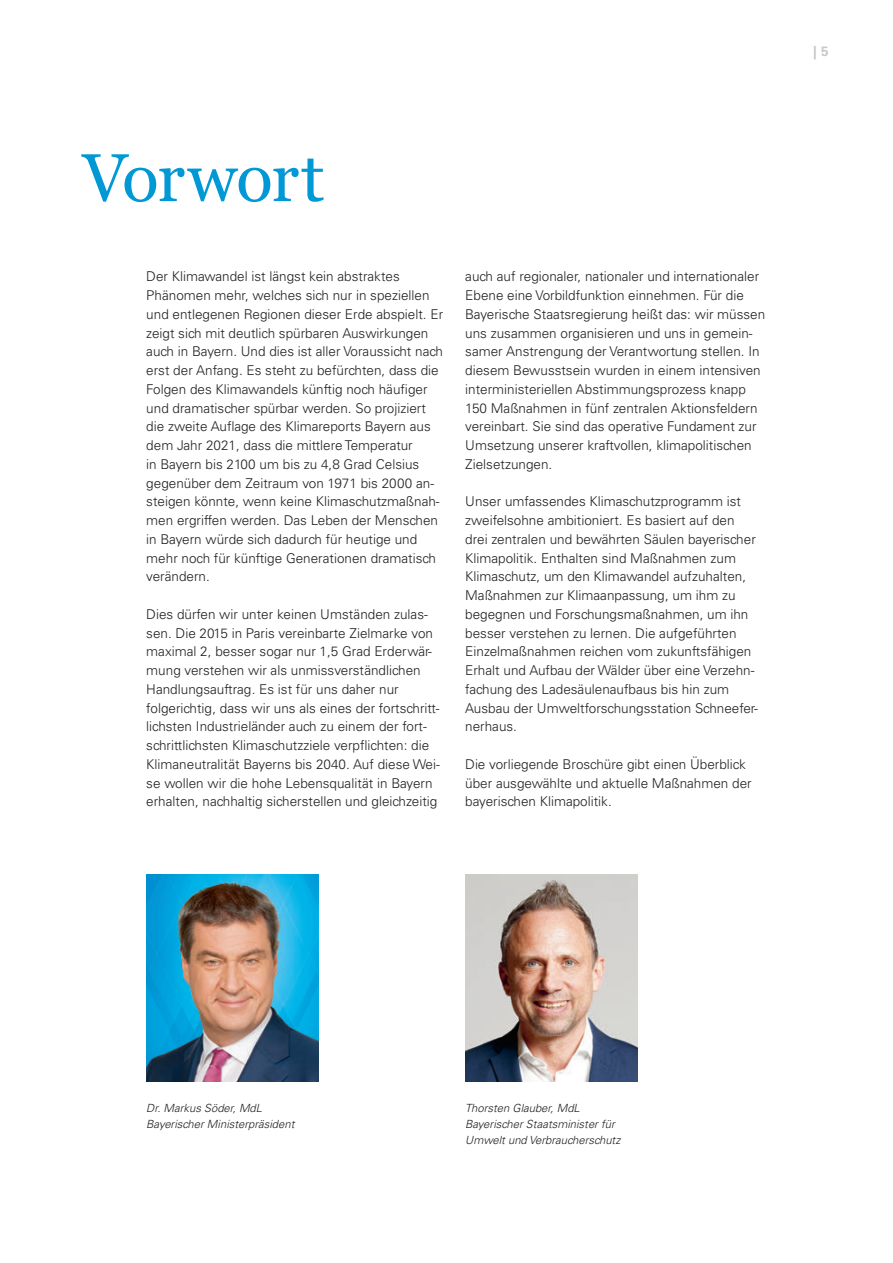
<style>
.page{position:relative;width:893px;height:1263px;background:#fff}
.page>*{position:absolute;margin:0;border:0;box-sizing:border-box;transform-origin:0 0}
.Überschriftt_II_b_Klimabericht{font:67.5px "Georgia";letter-spacing:-.015em;color:#0099d5}
.Fließtext_Klimabericht{font:300 13.5px/18.8px "Univers LT Std";color:#231f20}
.t1{font:700 13.5px "Univers LT Std";color:#c7c8ca}
.Bildunterschrift_Klimabericht{font:italic 300 11.25px/15.8px "Univers LT Std";color:#231f20}
</style>
<div class="page">
<img style="left:465px;top:875px;width:173px;height:206px">
<img style="left:146px;top:875px;width:173px;height:206px">
<h1 class="Überschriftt_II_b_Klimabericht" style="left:83px;top:137px;width:243px">Vorwort</h1>
<p class="Fließtext_Klimabericht" style="left:146px;top:267px;width:298px">Der Klimawandel ist längst kein abstraktes Phänomen mehr, welches sich nur in speziellen und entlegenen Regionen dieser Erde abspielt. Er zeigt sich mit deutlich spürbaren Auswirkungen auch in Bayern. Und dies ist aller Voraussicht nach erst der Anfang. Es steht zu befürchten, dass die Folgen des Klimawandels künftig noch häufiger und dramatischer spürbar werden. So projiziert die zweite Auflage des Klimareports Bayern aus dem Jahr 2021, dass die mittlere Temperatur<br>in Bayern bis 2100 um bis zu 4,8 Grad Celsius gegenüber dem Zeitraum von 1971 bis 2000 an&shy;steigen könnte, wenn keine Klimaschutzmaßnah&shy;men ergriffen werden. Das Leben der Menschen in Bayern würde sich dadurch für heutige und mehr noch für künftige Generationen dramatisch verändern.</p>
<p class="Fließtext_Klimabericht" style="left:146px;top:605px;width:295px">Dies dürfen wir unter keinen Umständen zulas&shy;sen. Die 2015 in Paris vereinbarte Zielmarke von maximal 2, besser sogar nur 1,5 Grad Erderwär&shy;mung verstehen wir als unmissverständlichen Handlungsauftrag. Es ist für uns daher nur folgerichtig, dass wir uns als eines der fortschritt&shy;lichsten Industrieländer auch zu einem der fort&shy;schrittlichsten Klimaschutzziele verpflichten: die Klimaneutralität Bayerns bis 2040. Auf diese Wei&shy;se wollen wir die hohe Lebensqualität in Bayern erhalten, nachhaltig sicherstellen und gleichzeitig</p>
<p class="Fließtext_Klimabericht" style="left:465px;top:267px;width:302px">auch auf regionaler, nationaler und internationaler Ebene eine Vorbildfunktion einnehmen. Für die Bayerische Staatsregierung heißt das: wir müssen uns zusammen organisieren und uns in gemein&shy;samer Anstrengung der Verantwortung stellen. In diesem Bewusstsein wurden in einem intensiven interministeriellen Abstimmungsprozess knapp 150 Maßnahmen in fünf zentralen Aktionsfeldern vereinbart. Sie sind das operative Fundament zur Umsetzung unserer kraftvollen, klimapolitischen Zielsetzungen.</p>
<p class="Fließtext_Klimabericht" style="left:465px;top:492px;width:294px">Unser umfassendes Klimaschutzprogramm ist zweifelsohne ambitioniert. Es basiert auf den drei zentralen und bewährten Säulen bayerischer Klimapolitik. Enthalten sind Maßnahmen zum Klimaschutz, um den Klimawandel aufzuhalten, Maßnahmen zur Klimaanpassung, um ihm zu begegnen und Forschungsmaßnahmen, um ihn besser verstehen zu lernen. Die aufgeführten Einzelmaßnahmen reichen vom zukunftsfähigen Erhalt und Aufbau der Wälder über eine Verzehn&shy;fachung des Ladesäulenaufbaus bis hin zum Ausbau der Umweltforschungsstation Schneefer&shy;nerhaus.</p>
<p class="Fließtext_Klimabericht" style="left:465px;top:755px;width:288px">Die vorliegende Broschüre gibt einen Überblick über ausgewählte und aktuelle Maßnahmen der bayerischen Klimapolitik.</p>
<p class="t1" style="left:813px;top:44px;width:17px">| 5</p>
<p class="Bildunterschrift_Klimabericht" style="left:146px;top:1101px;width:117px">Dr. Markus Söder, MdL</p>
<p class="Bildunterschrift_Klimabericht" style="left:146px;top:1116px;width:150px">Bayerischer Ministerpräsident</p>
<p class="Bildunterschrift_Klimabericht" style="left:465px;top:1101px;width:116px">Thorsten Glauber, MdL</p>
<p class="Bildunterschrift_Klimabericht" style="left:465px;top:1116px;width:157px">Bayerischer Staatsminister für<br>Umwelt und Verbraucherschutz</p>
</div>
